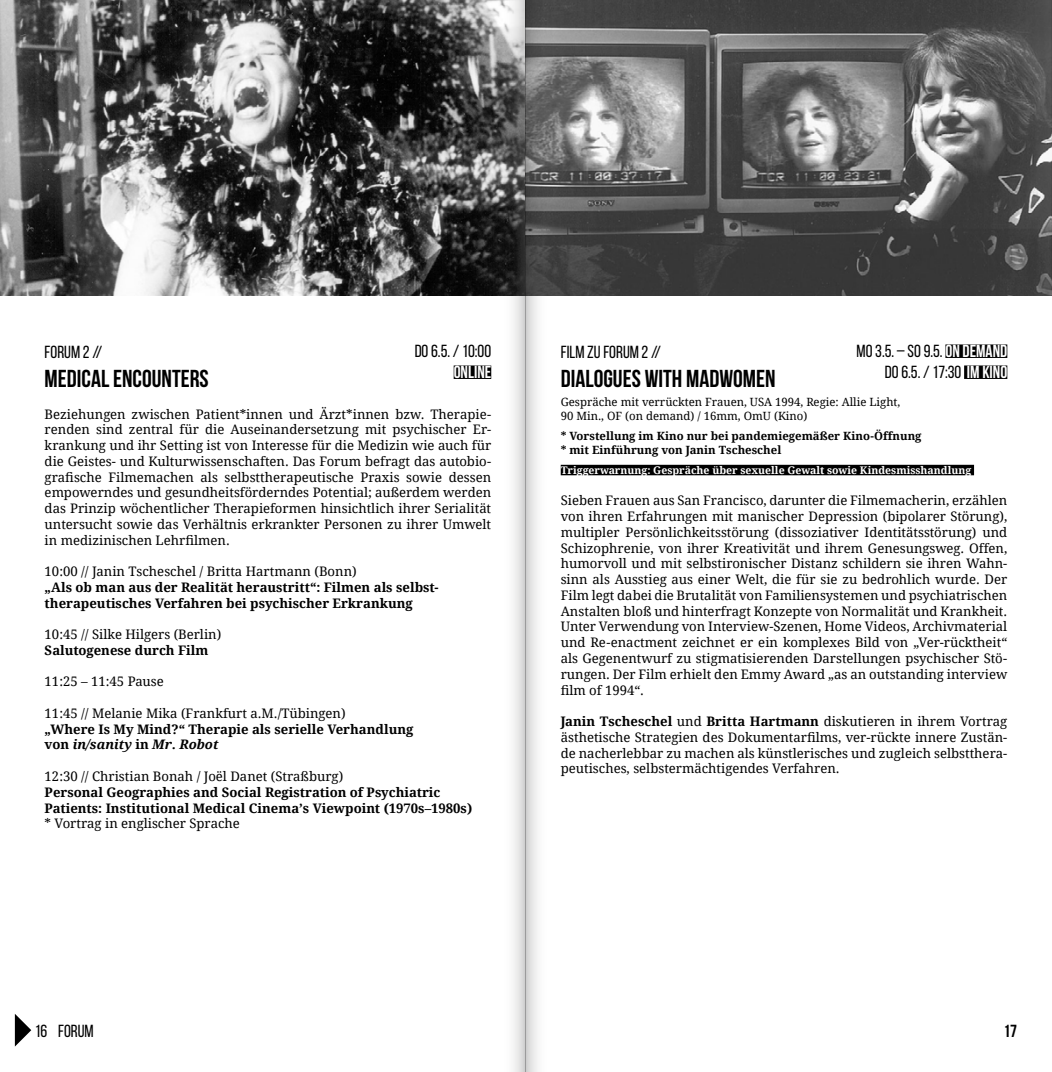
<style>
.page{position:relative;width:1052px;height:1072px;background:#fff}
.page>*{position:absolute;margin:0;border:0;box-sizing:border-box;transform-origin:0 0}
.t1{font:700 24.5px "Bebas Neue";color:#000}
.t2{font:17.5px/21px "Bebas Neue";color:#000;text-align:right}
.t3{font:700 17.5px "Bebas Neue";color:#fff}
.t4{font:700 17.5px "Bebas Neue";color:#000}
.t5{font:13.12px/15.8px "Droid Serif";color:#000;text-align:justify}
.t6{font:700 13.12px/15.8px "Droid Serif";color:#000}
.t7{font:11.38px/13.7px "Droid Serif";color:#000}
.t8{font:700 11.38px/13.7px "Droid Serif";color:#000}
.t9{font:700 10.5px "Droid Serif";color:#fff}
.s1{font-style:italic}
.s2{font-weight:700;color:#fff}
.s3{font-weight:700}
</style>
<div class="page">
<img style="left:0;top:0;width:1052px;height:296px">
<svg style="left:15px;top:1014px;width:16px;height:32px"></svg>
<div style="left:561px;top:465px;width:413px;height:10px;background:#000"></div>
<div style="left:454px;top:365px;width:37px;height:14px;background:#000"></div>
<div style="left:945px;top:344px;width:62px;height:14px;background:#000"></div>
<div style="left:964px;top:365px;width:43px;height:14px;background:#000"></div>
<svg style="left:502px;top:0;width:23px;height:1071px"></svg>
<svg style="left:525px;top:0;width:22px;height:1071px"></svg>
<h2 class="t2" style="left:415px;top:340px;width:78px">DO 6.5. / 10:00</h2>
<h2 class="t3" style="left:454px;top:362px;width:39px">ONLINE</h2>
<h2 class="t2" style="left:45px;top:341px;width:59px">FORUM 2 //</h2>
<h1 class="t1" style="left:45px;top:365px;width:166px">MEDICAL ENCOUNTERS</h1>
<p class="t5" style="left:45px;top:406px;width:448px">Beziehungen zwischen Patient*innen und Ärzt*innen bzw. Therapie&shy;renden sind zentral für die Auseinandersetzung mit psychischer Er&shy;krankung und ihr Setting ist von Interesse für die Medizin wie auch für die Geistes- und Kulturwissenschaften. Das Forum befragt das autobio&shy;grafische Filmemachen als selbsttherapeutische Praxis sowie dessen empowerndes und gesundheitsförderndes Potential; außerdem werden das Prinzip wöchentlicher Therapieformen hinsichtlich ihrer Serialität untersucht sowie das Verhältnis erkrankter Personen zu ihrer Umwelt in medizinischen Lehrfilmen.</p>
<p class="t5" style="left:45px;top:563px;width:313px">10:00 // Janin Tscheschel / Britta Hartmann (Bonn)</p>
<p class="t6" style="left:45px;top:579px;width:395px">„Als ob man aus der Realität heraustritt“: Filmen als selbst&shy;therapeutisches Verfahren bei psychischer Erkrankung</p>
<p class="t5" style="left:45px;top:626px;width:178px">10:45 // Silke Hilgers (Berlin)</p>
<p class="t6" style="left:45px;top:642px;width:165px">Salutogenese durch Film</p>
<p class="t5" style="left:45px;top:673px;width:121px">11:25 – 11:45 Pause</p>
<p class="t5" style="left:45px;top:705px;width:302px">11:45 // Melanie Mika (Frankfurt a.M./Tübingen)</p>
<p class="t6" style="left:45px;top:721px;width:370px">„Where Is My Mind?“ Therapie als serielle Verhandlung von <span class="s1">in/sanity</span> in <span class="s1">Mr. Robot</span></p>
<p class="t5" style="left:45px;top:768px;width:300px">12:30 // Christian Bonah / Joël Danet (Straßburg)</p>
<p class="t6" style="left:45px;top:784px;width:429px">Personal Geographies and Social Registration of Psychiatric<br>Patients: Institutional Medical Cinema’s Viewpoint (1970s–1980s)</p>
<p class="t5" style="left:45px;top:815px;width:197px">* Vortrag in englischer Sprache</p>
<h2 class="t2" style="left:856px;top:340px;width:152px">MO 3.5. – SO 9.5. <span class="s2">ON DEMAND<br></span>DO 6.5. / 17:30 <span class="s2">IM KINO</span></h2>
<h2 class="t2" style="left:561px;top:341px;width:102px">FILM ZU FORUM 2 //</h2>
<h1 class="t1" style="left:561px;top:365px;width:216px">DIALOGUES WITH MADWOMEN</h1>
<p class="t7" style="left:561px;top:395px;width:341px">Gespräche mit verrückten Frauen, USA 1994, Regie: Allie Light,<br>90 Min., OF (on demand) / 16mm, OmU (Kino)</p>
<p class="t8" style="left:561px;top:429px;width:362px">* Vorstellung im Kino nur bei pandemiegemäßer Kino-Öffnung * mit Einführung von Janin Tscheschel</p>
<p class="t9" style="left:561px;top:463px;width:412px">Triggerwarnung: Gespräche über sexuelle Gewalt sowie Kindesmisshandlung</p>
<p class="t5" style="left:561px;top:492px;width:448px">Sieben Frauen aus San Francisco, darunter die Filmemacherin, erzählen von ihren Erfahrungen mit manischer Depression (bipolarer Störung), multipler Persönlichkeitsstörung (dissoziativer Identitätsstörung) und Schizophrenie, von ihrer Kreativität und ihrem Genesungsweg. Offen, humorvoll und mit selbstironischer Distanz schildern sie ihren Wahn&shy;sinn als Ausstieg aus einer Welt, die für sie zu bedrohlich wurde. Der Film legt dabei die Brutalität von Familiensystemen und psychiatrischen Anstalten bloß und hinterfragt Konzepte von Normalität und Krankheit.<br>Unter Verwendung von Interview-Szenen, Home Videos, Archivmaterial und Re-enactment zeichnet er ein komplexes Bild von „Ver-rücktheit“ als Gegenentwurf zu stigmatisierenden Darstellungen psychischer Stö&shy;rungen. Der Film erhielt den Emmy Award „as an outstanding interview film of 1994“.</p>
<p class="t5" style="left:561px;top:713px;width:448px"><span class="s3">Janin Tscheschel</span> und <span class="s3">Britta Hartmann</span> diskutieren in ihrem Vortrag ästhetische Strategien des Dokumentarfilms, ver-rückte innere Zustän&shy;de nacherlebbar zu machen als künstlerisches und zugleich selbstthera&shy;peutisches, selbstermächtigendes Verfahren.</p>
<h2 class="t2" style="left:35px;top:1020px;width:60px">16 FORUM</h2>
<h2 class="t4" style="left:1003px;top:1021px;width:15px">17</h2>
</div>
